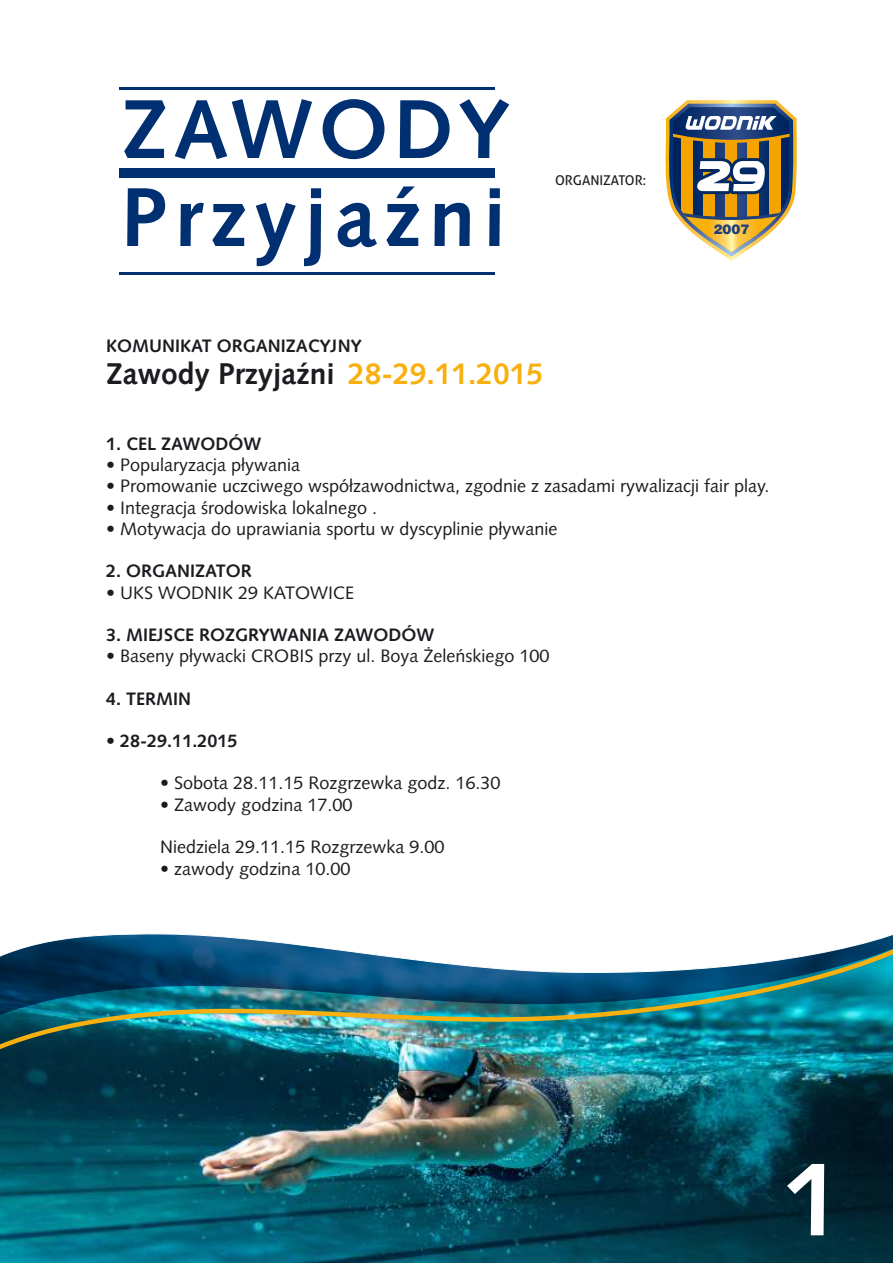
<style>
.page{position:relative;width:893px;height:1263px;background:#fff}
.page>*{position:absolute;margin:0;border:0;box-sizing:border-box;transform-origin:0 0}
.t1{font:700 104.7px "Syntax LT Pl";color:#fff}
.t2{font:700 83.4px "Syntax LT Pl";letter-spacing:.09em;color:#003071}
.t3{font:700 30px "Syntax LT Pl";color:#1b1c20}
.t4{font:18px "Syntax LT Pl";color:#1b1c20}
.t5{font:700 18px "Syntax LT Pl";color:#1b1c20}
.t6{font:13.5px "Aller";color:#1b1c20}
.t7{font:900 13.35px "Switzerland";color:#203f7b}
.s1{color:#f7b00f}
</style>
<div class="page">
<img style="left:0;top:933px;width:893px;height:330px">
<svg style="left:665px;top:100px;width:132px;height:161px"></svg>
<div style="left:119px;top:169px;width:375px;height:9px;background:#003071"></div>
<hr style="left:119px;top:87px;width:375px;height:3px;background:#003071">
<hr style="left:119px;top:272px;width:375px;height:2px;background:#003071">
<h2 class="t2" style="left:122px;top:95px;width:390px">ZAWODY</h2>
<h2 class="t2" style="left:121px;top:183px;width:387px">Przyjaźni</h2>
<p class="t6" style="left:555px;top:175px;width:93px">ORGANIZATOR:</p>
<p class="t5" style="left:106px;top:339px;width:257px">KOMUNIKAT ORGANIZACYJNY</p>
<h3 class="t3" style="left:106px;top:361px;width:438px">Zawody Przyjaźni <span class="s1">28-29.11.2015</span></h3>
<p class="t7" style="left:714px;top:222px;width:37px">2007</p>
<p class="t5" style="left:106px;top:436px;width:157px">1. CEL ZAWODÓW</p>
<p class="t4" style="left:106px;top:457px;width:196px">• Popularyzacja pływania</p>
<p class="t4" style="left:106px;top:479px;width:665px">• Promowanie uczciwego współzawodnictwa, zgodnie z zasadami rywalizacji fair play.</p>
<p class="t4" style="left:106px;top:500px;width:272px">• Integracja środowiska lokalnego .</p>
<p class="t4" style="left:106px;top:521px;width:453px">• Motywacja do uprawiania sportu w dyscyplinie pływanie</p>
<p class="t5" style="left:106px;top:564px;width:147px">2. ORGANIZATOR</p>
<p class="t4" style="left:106px;top:585px;width:249px">• UKS WODNIK 29 KATOWICE</p>
<p class="t5" style="left:106px;top:628px;width:330px">3. MIEJSCE ROZGRYWANIA ZAWODÓW</p>
<p class="t4" style="left:106px;top:649px;width:445px">• Baseny pływacki CROBIS przy ul. Boya Żeleńskiego 100</p>
<p class="t5" style="left:106px;top:691px;width:87px">4. TERMIN</p>
<p class="t5" style="left:106px;top:733px;width:133px">• 28-29.11.2015</p>
<p class="t4" style="left:160px;top:776px;width:342px">• Sobota 28.11.15 Rozgrzewka godz. 16.30</p>
<p class="t4" style="left:160px;top:797px;width:194px">• Zawody godzina 17.00</p>
<p class="t4" style="left:160px;top:840px;width:286px">Niedziela 29.11.15 Rozgrzewka 9.00</p>
<p class="t4" style="left:160px;top:861px;width:192px">• zawody godzina 10.00</p>
<h1 class="t1" style="left:783px;top:1157px;width:60px">1</h1>
</div>
